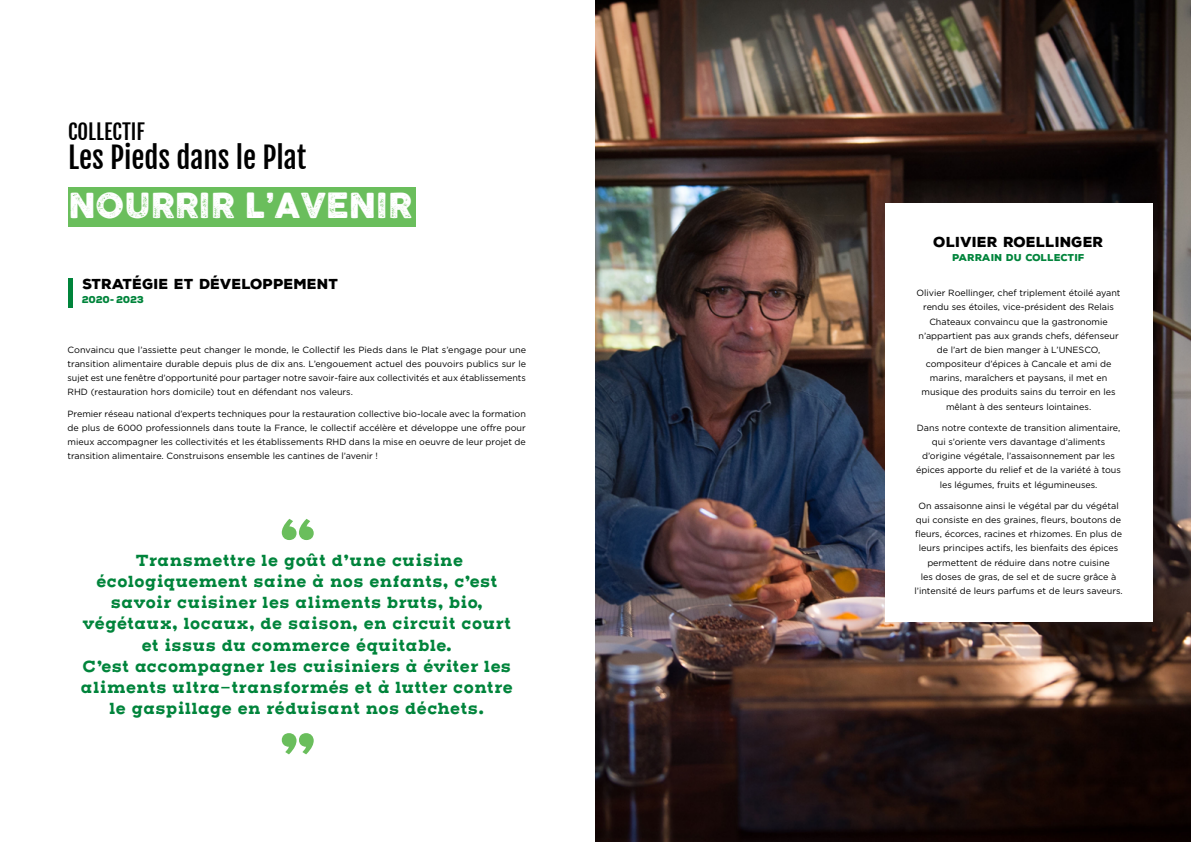
<style>
.page{position:relative;width:1191px;height:842px;background:#fff}
.page>*{position:absolute;margin:0;border:0;box-sizing:border-box;transform-origin:0 0}
.t1{font:34px "COCOGOOSELETTERPRESS";color:#fff}
.t2{font:29px "Fjalla One";color:#000}
.t3{font:20.9px "Fjalla One";color:#000}
.t4{font:700 16px/21.3px "Henderson Slab Basic";color:#00843b;text-align:center}
.t5{font:900 14px "Nexa Rust Sans";letter-spacing:.01em;color:#000}
.t6{font:900 9.6px "Nexa Rust Sans";letter-spacing:.01em;color:#00843b}
.t7{font:900 9.6px "Nexa Rust Sans";letter-spacing:-.01em;color:#00843b}
.t8{font:9px/14.2px "Gotham";color:#000;text-align:center}
.s1{font-family:"Gotham"}
</style>
<div class="page">
<img style="left:595px;top:0;width:596px;height:842px">
<div style="left:884px;top:204px;width:268px;height:418px;background:#fff"></div>
<hr style="left:69px;top:278px;width:4px;height:30px;background:#00843b">
<div style="left:69px;top:187px;width:347px;height:39px;background:#6abe5c"></div>
<svg style="left:282px;top:519px;width:32px;height:21px"></svg>
<svg style="left:282px;top:733px;width:32px;height:21px"></svg>
<h3 class="t3" style="left:68px;top:119px;width:78px">COLLECTIF</h3>
<h2 class="t2" style="left:68px;top:139px;width:240px">Les Pieds dans le Plat</h2>
<h1 class="t1" style="left:68px;top:187px;width:345px">NOURRIR L’AVENIR</h1>
<h3 class="t5" style="left:82px;top:275px;width:258px">STRATÉGIE ET DÉVELOPPEMENT</h3>
<p class="t7" style="left:82px;top:293px;width:63px">2020<span class="s1">-</span> 2023</p>
<p class="t8" style="left:68px;top:342px;width:460px;text-align:justify">Convaincu que l’assiette peut changer le monde, le Collectif les Pieds dans le Plat s’engage pour une transition alimentaire durable depuis plus de dix ans. L’engouement actuel des pouvoirs publics sur le sujet est une fenêtre d’opportunité pour partager notre savoir-faire aux collectivités et aux établissements RHD (restauration hors domicile) tout en défendant nos valeurs.</p>
<p class="t8" style="left:68px;top:406px;width:460px;text-align:justify">Premier réseau national d’experts techniques pour la restauration collective bio-locale avec la formation de plus de 6000 professionnels dans toute la France, le collectif accélère et développe une offre pour mieux accompagner les collectivités et les établissements RHD dans la mise en oeuvre de leur projet de transition alimentaire. Construisons ensemble les cantines de l’avenir !</p>
<p class="t4" style="left:80px;top:550px;width:434px">Transmettre le goût d’une cuisine écologiquement saine à nos enfants, c’est savoir cuisiner les aliments bruts, bio, végétaux, locaux, de saison, en circuit court et issus du commerce équitable.<br>C’est accompagner les cuisiniers à éviter les aliments ultra-transformés et à lutter contre le gaspillage en réduisant nos déchets.</p>
<h3 class="t5" style="left:933px;top:232px;width:171px">OLIVIER ROELLINGER</h3>
<p class="t6" style="left:952px;top:251px;width:133px">PARRAIN DU COLLECTIF</p>
<p class="t8" style="left:916px;top:286px;width:205px">Olivier Roellinger, chef triplement étoilé ayant rendu ses étoiles, vice-président des Relais Chateaux convaincu que la gastronomie n’appartient pas aux grands chefs, défenseur de l’art de bien manger à L’UNESCO, compositeur d’épices à Cancale et ami de marins, maraîchers et paysans, il met en musique des produits sains du terroir en les mêlant à des senteurs lointaines.</p>
<p class="t8" style="left:916px;top:420px;width:206px">Dans notre contexte de transition alimentaire, qui s’oriente vers davantage d’aliments d’origine végétale, l’assaisonnement par les épices apporte du relief et de la variété à tous les légumes, fruits et légumineuses.</p>
<p class="t8" style="left:914px;top:498px;width:210px">On assaisonne ainsi le végétal par du végétal qui consiste en des graines, fleurs, boutons de fleurs, écorces, racines et rhizomes. En plus de leurs principes actifs, les bienfaits des épices permettent de réduire dans notre cuisine<br>les doses de gras, de sel et de sucre grâce à l’intensité de leurs parfums et de leurs saveurs.</p>
</div>
